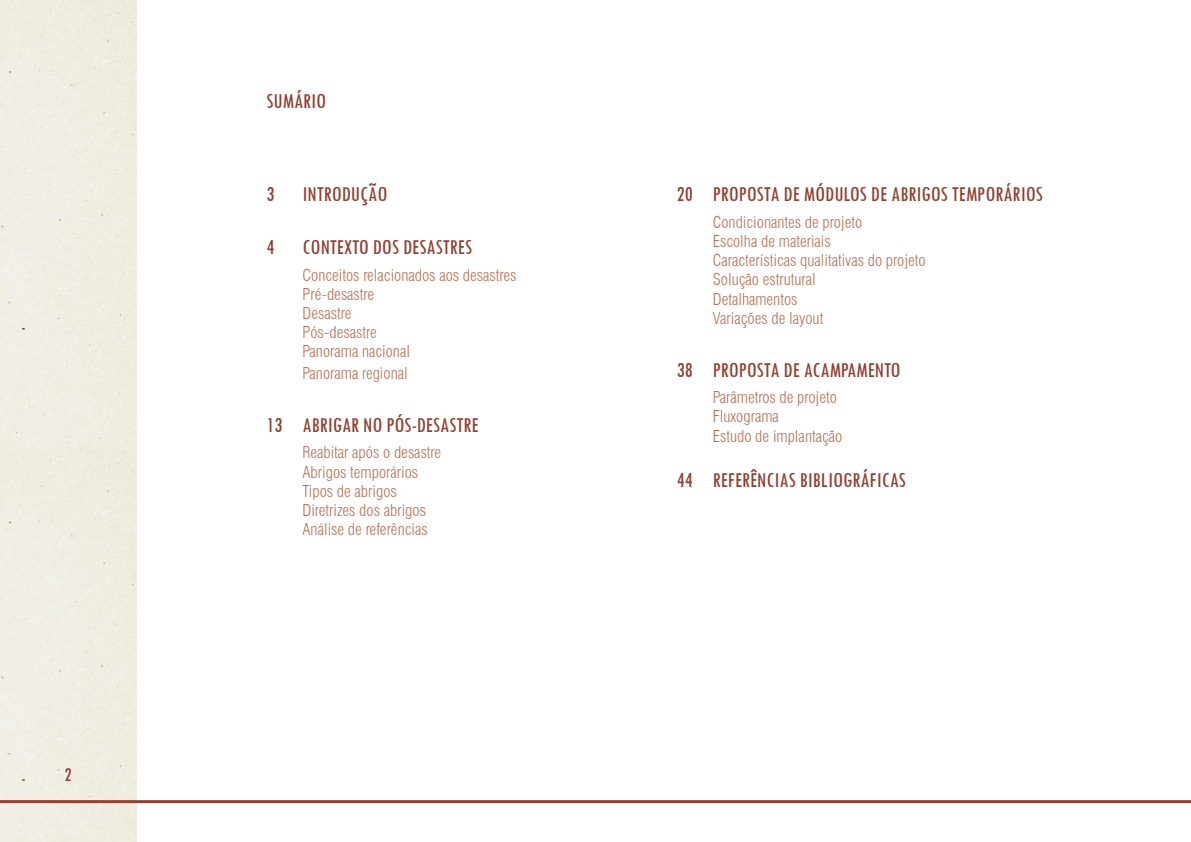
<style>
.page{position:relative;width:1191px;height:842px;background:#fff}
.page>*{position:absolute;margin:0;border:0;box-sizing:border-box;transform-origin:0 0}
.t1{font:condensed 22px "Tw Cen";color:#924032}
.t2{font:condensed 20px "Tw Cen";color:#924032}
.t3{font:300 condensed 16px "Swiss 721 BT";color:#be6e53}
</style>
<div class="page">
<div style="left:0;top:0;width:136px;height:842px;background:#f0eee3"></div>
<hr style="left:0;top:800px;width:1191px;height:3px;background:#924032">
<p class="t2" style="left:64px;top:763px;width:9px">2</p>
<p class="t1" style="left:266px;top:88px;width:61px">SUMÁRIO</p>
<p class="t1" style="left:266px;top:181px;width:10px">3</p>
<p class="t1" style="left:302px;top:181px;width:86px">INTRODUÇÃO</p>
<p class="t1" style="left:266px;top:234px;width:10px">4</p>
<p class="t1" style="left:302px;top:234px;width:171px">CONTEXTO DOS DESASTRES</p>
<p class="t3" style="left:302px;top:265px;width:215px">Conceitos relacionados aos desastres</p>
<p class="t3" style="left:302px;top:284px;width:73px">Pré-desastre</p>
<p class="t3" style="left:302px;top:304px;width:50px">Desastre</p>
<p class="t3" style="left:302px;top:323px;width:76px">Pós-desastre</p>
<p class="t3" style="left:302px;top:342px;width:109px">Panorama nacional</p>
<p class="t3" style="left:302px;top:364px;width:107px">Panorama regional</p>
<p class="t1" style="left:266px;top:412px;width:214px">13 ABRIGAR NO PÓS-DESASTRE</p>
<p class="t3" style="left:302px;top:443px;width:140px">Reabitar após o desastre</p>
<p class="t3" style="left:302px;top:462px;width:117px">Abrigos temporários</p>
<p class="t3" style="left:302px;top:481px;width:96px">Tipos de abrigos</p>
<p class="t3" style="left:302px;top:500px;width:125px">Diretrizes dos abrigos</p>
<p class="t3" style="left:302px;top:520px;width:127px">Análise de referências</p>
<p class="t1" style="left:677px;top:181px;width:367px">20 PROPOSTA DE MÓDULOS DE ABRIGOS TEMPORÁRIOS</p>
<p class="t3" style="left:713px;top:212px;width:151px">Condicionantes de projeto</p>
<p class="t3" style="left:713px;top:232px;width:119px">Escolha de materiais</p>
<p class="t3" style="left:713px;top:251px;width:214px">Características qualitativas do projeto</p>
<p class="t3" style="left:713px;top:270px;width:105px">Solução estrutural</p>
<p class="t3" style="left:713px;top:289px;width:86px">Detalhamentos</p>
<p class="t3" style="left:713px;top:308px;width:112px">Variações de layout</p>
<p class="t1" style="left:677px;top:356px;width:225px">38 PROPOSTA DE ACAMPAMENTO</p>
<p class="t3" style="left:713px;top:388px;width:126px">Parâmetros de projeto</p>
<p class="t3" style="left:713px;top:407px;width:68px">Fluxograma</p>
<p class="t3" style="left:713px;top:426px;width:131px">Estudo de implantação</p>
<p class="t1" style="left:677px;top:467px;width:231px">44 REFERÊNCIAS BIBLIOGRÁFICAS</p>
</div>
